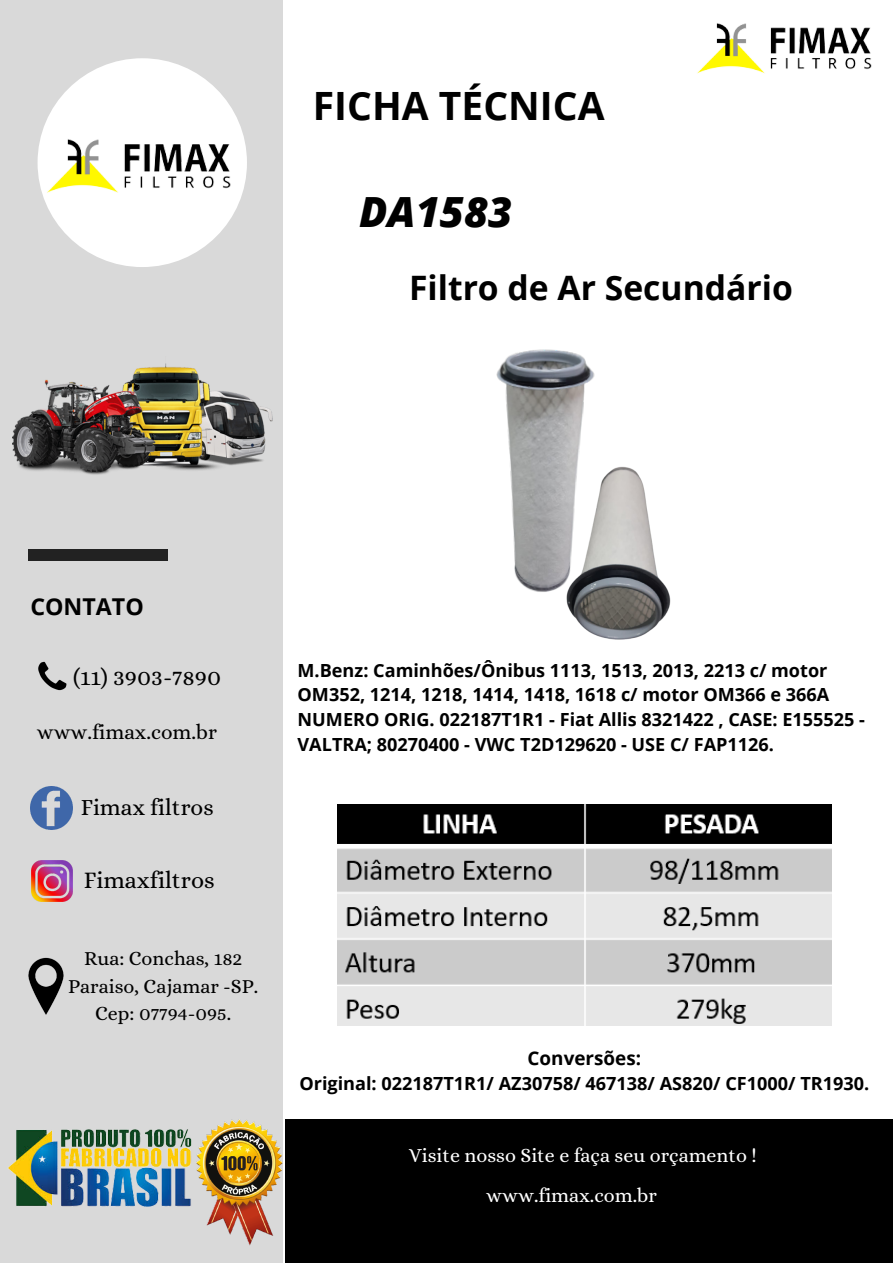
<style>
.page{position:relative;width:893px;height:1263px;background:#fff}
.page>*{position:absolute;margin:0;border:0;box-sizing:border-box;transform-origin:0 0}
.t1{font:italic 800 41.62px "Open Sans";color:#000}
.t2{font:700 39px "Open Sans";color:#000}
.t3{font:700 33.67px "Open Sans";color:#000}
.t4{font:24.15px "Alice";color:#000}
.t5{font:23.85px "Alice";color:#000}
.t6{font:23.33px "Alice";color:#000}
.t7{font:700 23.17px "Open Sans";color:#000}
.t8{font:21.08px "Alice";color:#000}
.t9{font:19.95px "Alice";color:#fff}
.t10{font:19.95px "Alice";color:#000}
.t11{font:700 18.83px "Open Sans";color:#000}
.t12{font:700 18.08px/24.8px "Open Sans";color:#000}
</style>
<div class="page">
<div style="left:0;top:0;width:283px;height:1263px;background:#d9d9d9"></div>
<div style="left:38px;top:58px;width:209px;height:209px;background:#fff;border-radius:50%"></div>
<img style="left:37px;top:124px;width:210px;height:77px">
<img style="left:697px;top:23px;width:175px;height:51px">
<div style="left:285px;top:1119px;width:608px;height:144px;background:#000"></div>
<img style="left:13px;top:363px;width:259px;height:112px">
<div style="left:28px;top:550px;width:139px;height:11px;background:#222"></div>
<img style="left:32px;top:860px;width:41px;height:41px">
<img style="left:28px;top:957px;width:36px;height:58px">
<img style="left:30px;top:786px;width:43px;height:43px">
<img style="left:198px;top:1120px;width:85px;height:126px">
<img style="left:8px;top:1129px;width:190px;height:78px">
<img style="left:38px;top:661px;width:29px;height:30px">
<img style="left:337px;top:804px;width:494px;height:222px">
<img style="left:496px;top:349px;width:99px;height:243px">
<img style="left:553px;top:441px;width:118px;height:199px">
<p class="t2" style="left:313px;top:78px;width:293px">FICHA TÉCNICA</p>
<p class="t1" style="left:359px;top:182px;width:155px">DA1583</p>
<p class="t3" style="left:409px;top:264px;width:385px">Filtro de Ar Secundário</p>
<p class="t7" style="left:30px;top:590px;width:115px">CONTATO</p>
<p class="t4" style="left:73px;top:663px;width:150px">(11) 3903-7890</p>
<p class="t8" style="left:37px;top:720px;width:182px">www.fimax.com.br</p>
<p class="t6" style="left:81px;top:794px;width:134px">Fimax filtros</p>
<p class="t5" style="left:84px;top:867px;width:132px">Fimaxfiltros</p>
<p class="t10" style="left:84px;top:947px;width:160px">Rua: Conchas, 182</p>
<p class="t10" style="left:68px;top:974px;width:192px">Paraiso, Cajamar -SP.</p>
<p class="t10" style="left:95px;top:1002px;width:138px">Cep: 07794-095.</p>
<p class="t12" style="left:297px;top:657px;width:569px">M.Benz: Caminhões/Ônibus 1113, 1513, 2013, 2213 c/ motor OM352, 1214, 1218, 1414, 1418, 1618 c/ motor OM366 e 366A NUMERO ORIG. 022187T1R1 - Fiat Allis 8321422 , CASE: E155525 - VALTRA; 80270400 - VWC T2D129620 - USE C/ FAP1126.</p>
<p class="t11" style="left:527px;top:1044px;width:115px">Conversões:</p>
<p class="t12" style="left:299px;top:1070px;width:571px">Original: 022187T1R1/ AZ30758/ 467138/ AS820/ CF1000/ TR1930.</p>
<p class="t9" style="left:409px;top:1144px;width:349px">Visite nosso Site e faça seu orçamento !</p>
<p class="t9" style="left:486px;top:1184px;width:172px">www.fimax.com.br</p>
</div>
